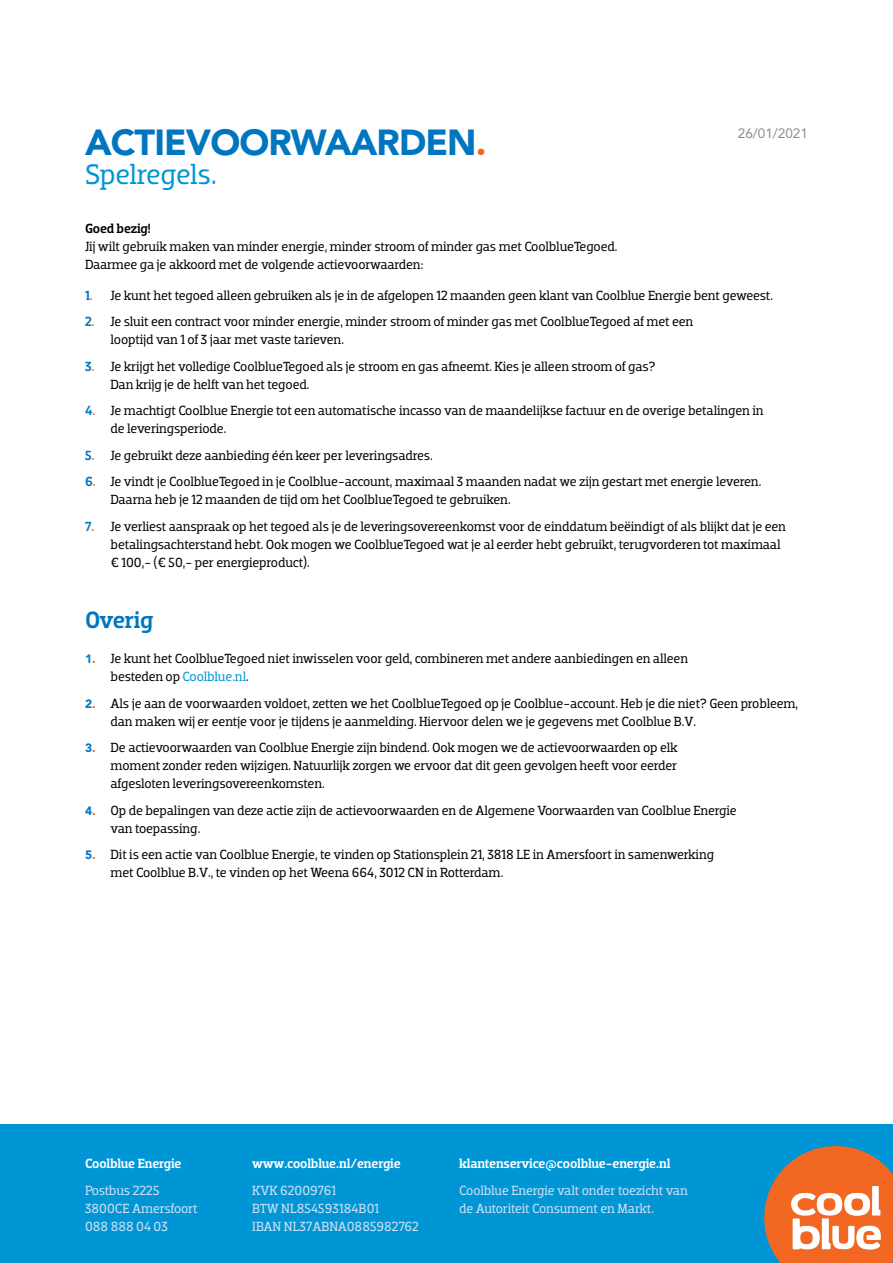
<style>
.page{position:relative;width:893px;height:1263px;background:#fff}
.page>*{position:absolute;margin:0;border:0;box-sizing:border-box;transform-origin:0 0}
.t1{font:900 36px "Avenir LT Std";letter-spacing:-.025em;color:#0076c0}
.t2{font:28.8px "Dobra Slab";letter-spacing:-.02em;color:#0096d6}
.t3{font:500 24px "Dobra Slab";letter-spacing:-.03em;color:#0076c0}
.t4{font:13.5px/18px "Dobra Slab";letter-spacing:-.01em;color:#000}
.t5{font:13.5px/18px "Dobra Slab";letter-spacing:-.005em;color:#cfe1f4}
.t6{font:500 13.5px "Dobra Slab";letter-spacing:-.015em;color:#fff}
.t7{font:500 13.5px "Dobra Slab";letter-spacing:-.01em;color:#000}
.t8{font:13.5px "Avenir LT Std";color:#8a8c8e}
.s1{color:#f26722}
.s2{font-weight:500;color:#0076c0}
.s3{font-weight:500;color:#f26722}
.s4{font-family:"Avenir LT Std";font-weight:900;font-size:12px;color:#0076c0}
.s5{font-family:"Avenir LT Std";font-weight:900;font-size:12px;color:#f26722}
.s6{color:#0096d6}
</style>
<div class="page">
<div style="left:0;top:1125px;width:893px;height:138px;background:#0096d6"></div>
<svg style="left:764px;top:1146px;width:129px;height:117px;background:#d48860"></svg>
<h1 class="t1" style="left:85px;top:120px;width:403px">ACTIEVOORWAARDEN<span class="s1">.</span></h1>
<h2 class="t2" style="left:85px;top:157px;width:133px">Spelregels.</h2>
<p class="t8" style="left:738px;top:125px;width:72px">26/01/2021</p>
<p class="t7" style="left:85px;top:220px;width:67px">Goed bezig!</p>
<p class="t4" style="left:85px;top:237px;width:534px">Jij wilt gebruik maken van minder energie, minder stroom of minder gas met CoolblueTegoed.<br>Daarmee ga je akkoord met de volgende actievoorwaarden:</p>
<p class="t4" style="left:85px;top:286px;width:689px"><span class="s2">1</span><span class="s3">.</span> Je kunt het tegoed alleen gebruiken als je in de afgelopen 12 maanden geen klant van Coolblue Energie bent geweest.</p>
<p class="t4" style="left:111px;top:313px;width:584px;text-indent:-26px"><span class="s2">2</span><span class="s3">.</span> Je sluit een contract voor minder energie, minder stroom of minder gas met CoolblueTegoed af met een looptijd van 1 of 3 jaar met vaste tarieven.</p>
<p class="t4" style="left:111px;top:357px;width:547px;text-indent:-26px"><span class="s2">3</span><span class="s3">.</span> Je krijgt het volledige CoolblueTegoed als je stroom en gas afneemt. Kies je alleen stroom of gas?<br>Dan krijg je de helft van het tegoed.</p>
<p class="t4" style="left:111px;top:402px;width:655px;text-indent:-26px"><span class="s2">4</span><span class="s3">.</span> Je machtigt Coolblue Energie tot een automatische incasso van de maandelijkse factuur en de overige betalingen in de leveringsperiode.</p>
<p class="t4" style="left:85px;top:446px;width:349px"><span class="s2">5</span><span class="s3">.</span> Je gebruikt deze aanbieding één keer per leveringsadres.</p>
<p class="t4" style="left:111px;top:473px;width:652px;text-indent:-26px"><span class="s2">6</span><span class="s3">.</span> Je vindt je CoolblueTegoed in je Coolblue-account, maximaal 3 maanden nadat we zijn gestart met energie leveren.<br>Daarna heb je 12 maanden de tijd om het CoolblueTegoed te gebruiken.</p>
<p class="t4" style="left:111px;top:517px;width:677px;text-indent:-26px"><span class="s2">7</span><span class="s3">.</span> Je verliest aanspraak op het tegoed als je de leveringsovereenkomst voor de einddatum beëindigt of als blijkt dat je een betalingsachterstand hebt. Ook mogen we CoolblueTegoed wat je al eerder hebt gebruikt, terugvorderen tot maximaal € 100,- (€ 50,- per energieproduct).</p>
<h3 class="t3" style="left:85px;top:606px;width:70px">Overig</h3>
<p class="t4" style="left:111px;top:650px;width:579px;text-indent:-26px"><span class="s4">1</span><span class="s5">.</span> Je kunt het CoolblueTegoed niet inwisselen voor geld, combineren met andere aanbiedingen en alleen besteden op <span class="s6">Coolblue.nl</span>.</p>
<p class="t4" style="left:111px;top:694px;width:689px;text-indent:-26px"><span class="s4">2</span><span class="s5">.</span> Als je aan de voorwaarden voldoet, zetten we het CoolblueTegoed op je Coolblue-account. Heb je die niet? Geen probleem, dan maken wij er eentje voor je tijdens je aanmelding. Hiervoor delen we je gegevens met Coolblue B.V.</p>
<p class="t4" style="left:111px;top:739px;width:569px;text-align:justify;text-indent:-26px"><span class="s4">3</span><span class="s5">.</span> De actievoorwaarden van Coolblue Energie zijn bindend. Ook mogen we de actievoorwaarden op elk moment zonder reden wijzigen. Natuurlijk zorgen we ervoor dat dit geen gevolgen heeft voor eerder afgesloten leveringsovereenkomsten.</p>
<p class="t4" style="left:111px;top:801px;width:628px;text-indent:-26px"><span class="s4">4</span><span class="s5">.</span> Op de bepalingen van deze actie zijn de actievoorwaarden en de Algemene Voorwaarden van Coolblue Energie van toepassing.</p>
<p class="t4" style="left:111px;top:846px;width:605px;text-indent:-26px"><span class="s4">5</span><span class="s5">.</span> Dit is een actie van Coolblue Energie, te vinden op Stationsplein 21, 3818 LE in Amersfoort in samenwerking met Coolblue B.V., te vinden op het Weena 664, 3012 CN in Rotterdam.</p>
<p class="t6" style="left:85px;top:1156px;width:98px">Coolblue Energie</p>
<p class="t5" style="left:85px;top:1181px;width:114px">Postbus 2225<br>3800CE Amersfoort<br>088 888 04 03</p>
<p class="t6" style="left:252px;top:1155px;width:150px">www.coolblue.nl/energie</p>
<p class="t5" style="left:252px;top:1181px;width:168px">KVK 62009761<br>BTW NL854593184B01<br>IBAN NL37ABNA0885982762</p>
<p class="t6" style="left:459px;top:1155px;width:213px">klantenservice@coolblue-energie.nl</p>
<p class="t5" style="left:459px;top:1181px;width:230px">Coolblue Energie valt onder toezicht van de Autoriteit Consument en Markt.</p>
</div>
